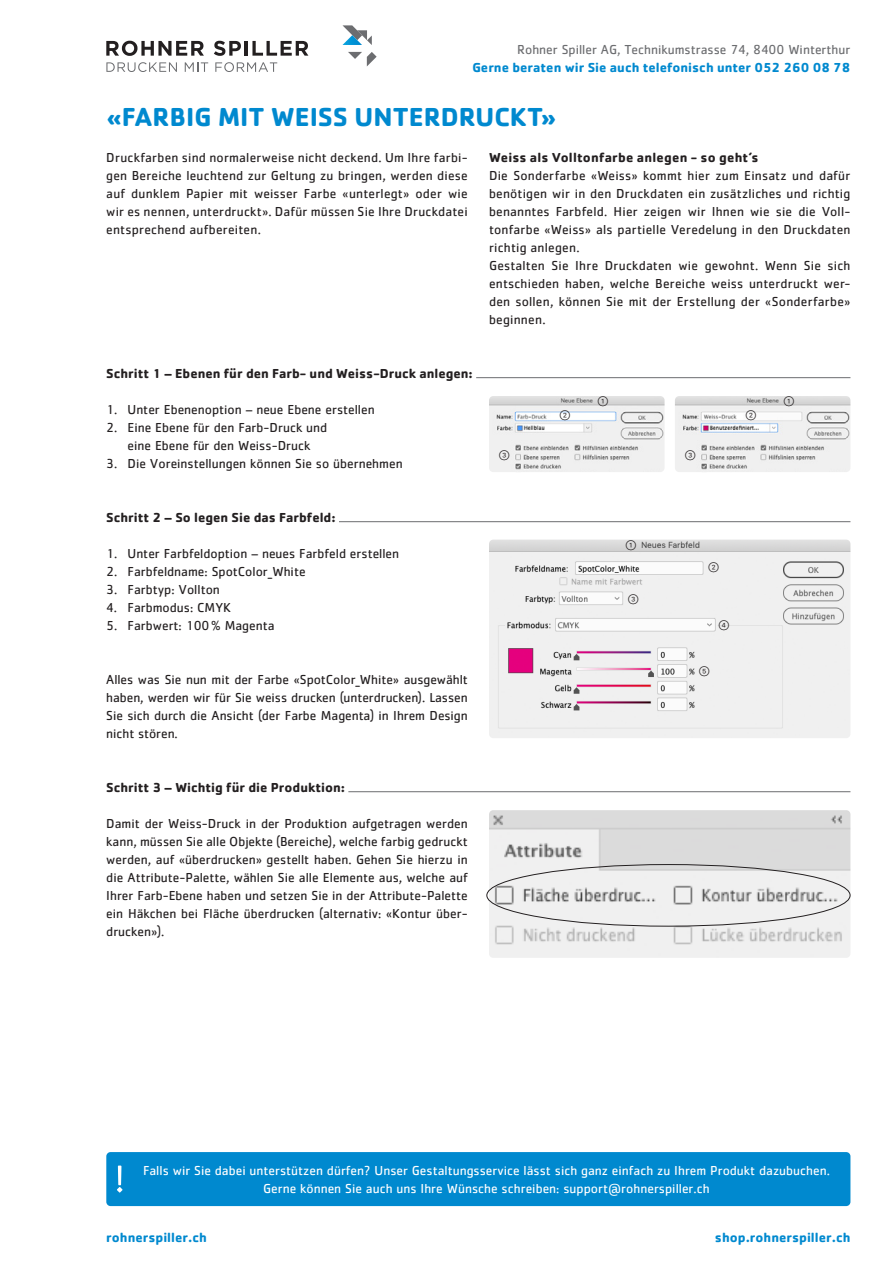
<style>
.page{position:relative;width:893px;height:1263px;background:#fff}
.page>*{position:absolute;margin:0;border:0;box-sizing:border-box;transform-origin:0 0}
.Seitentitel{font:700 27px "Cachet";color:#0089cf}
.Grundschrift{font:13.5px/18px "Cachet";color:#231f20;text-align:justify}
.Grundschrift-2{font:13.5px "Cachet";color:#fff}
.Grundschrift-3{font:700 13.5px "Cachet";color:#231f20}
.t1{font:700 13.5px "Cachet";color:#0089cf}
.t2{font:13.5px "Cachet";color:#6c6d70}
.Seitentitel-2{font:700 13.5px "Cachet";letter-spacing:.015em;color:#231f20}
.Grundschrift-4{font:300 13.5px "SF Pro Display";color:#231f20}
</style>
<div class="page">
<svg style="left:348px;top:52px;width:29px;height:14px"></svg>
<svg style="left:106px;top:41px;width:98px;height:15px"></svg>
<svg style="left:214px;top:41px;width:27px;height:15px"></svg>
<hr style="left:244px;top:41px;width:4px;height:15px;background:#231f20">
<svg style="left:252px;top:41px;width:56px;height:15px"></svg>
<svg style="left:106px;top:62px;width:71px;height:10px"></svg>
<svg style="left:185px;top:62px;width:23px;height:10px"></svg>
<svg style="left:215px;top:62px;width:62px;height:10px"></svg>
<svg style="left:342px;top:25px;width:30px;height:20px"></svg>
<div style="left:106px;top:1152px;width:744px;height:54px;background:#0089cf;border-radius:4px"></div>
<img style="left:489px;top:540px;width:361px;height:198px">
<img style="left:489px;top:810px;width:361px;height:148px">
<hr style="left:339px;top:521px;width:511px;height:1px;background:#6c6d70">
<hr style="left:476px;top:377px;width:374px;height:1px;background:#6c6d70">
<hr style="left:348px;top:791px;width:502px;height:1px;background:#6c6d70">
<svg style="left:117px;top:1165px;width:6px;height:27px"></svg>
<img style="left:489px;top:396px;width:176px;height:76px">
<img style="left:675px;top:396px;width:175px;height:76px">
<p class="t2" style="left:517px;top:42px;width:335px">Rohner Spiller AG, Technikumstrasse 74, 8400 Winterthur</p>
<p class="t1" style="left:472px;top:59px;width:380px">Gerne beraten wir Sie auch telefonisch unter 052 260 08 78</p>
<p class="Seitentitel" style="left:106px;top:99px;width:452px">«FARBIG MIT WEISS UNTERDRUCKT»</p>
<p class="Grundschrift" style="left:106px;top:148px;width:363px">Druckfarben sind normalerweise nicht deckend. Um Ihre farbi&shy;gen Bereiche leuchtend zur Geltung zu bringen, werden diese auf dunklem Papier mit weisser Farbe «unterlegt» oder wie wir es nennen, unterdruckt». Dafür müssen Sie Ihre Druckdatei entsprechend aufbereiten.</p>
<p class="Seitentitel-2" style="left:489px;top:149px;width:271px">Weiss als Volltonfarbe anlegen - so geht’s</p>
<p class="Grundschrift" style="left:489px;top:166px;width:363px">Die Sonderfarbe «Weiss» kommt hier zum Einsatz und dafür benötigen wir in den Druckdaten ein zusätzliches und richtig benanntes Farbfeld. Hier zeigen wir Ihnen wie sie die Voll&shy;tonfarbe «Weiss» als partielle Veredelung in den Druckdaten richtig anlegen.</p>
<p class="Grundschrift" style="left:489px;top:256px;width:363px">Gestalten Sie Ihre Druckdaten wie gewohnt. Wenn Sie sich entschieden haben, welche Bereiche weiss unterdruckt wer&shy;den sollen, können Sie mit der Erstellung der «Sonderfarbe» beginnen.</p>
<p class="Grundschrift-3" style="left:106px;top:365px;width:368px">Schritt 1 – Ebenen für den Farb- und Weiss-Druck anlegen:</p>
<p class="Grundschrift" style="left:106px;top:400px;width:270px">1. Unter Ebenenoption – neue Ebene erstellen</p>
<p class="Grundschrift" style="left:106px;top:418px;width:222px">2. Eine Ebene für den Farb-Druck und</p>
<p class="Grundschrift" style="left:128px;top:436px;width:184px">eine Ebene für den Weiss-Druck</p>
<p class="Grundschrift" style="left:106px;top:454px;width:298px">3. Die Voreinstellungen können Sie so übernehmen</p>
<p class="Grundschrift-3" style="left:106px;top:509px;width:231px">Schritt 2 – So legen Sie das Farbfeld:</p>
<p class="Grundschrift" style="left:106px;top:544px;width:294px">1. Unter Farbfeldoption – neues Farbfeld erstellen</p>
<p class="Grundschrift" style="left:106px;top:562px;width:201px">2. Farbfeldname: SpotColor_White</p>
<p class="Grundschrift" style="left:106px;top:580px;width:115px">3. Farbtyp: Vollton</p>
<p class="Grundschrift" style="left:106px;top:598px;width:126px">4. Farbmodus: CMYK</p>
<p class="Grundschrift" style="left:106px;top:616px;width:170px">5. Farbwert: 100% Magenta</p>
<p class="Grundschrift" style="left:106px;top:670px;width:363px">Alles was Sie nun mit der Farbe «SpotColor_White» ausgewählt haben, werden wir für Sie weiss drucken (unterdrucken). Lassen Sie sich durch die Ansicht (der Farbe Magenta) in Ihrem Design nicht stören.</p>
<p class="Grundschrift-3" style="left:106px;top:779px;width:240px">Schritt 3 – Wichtig für die Produktion:</p>
<p class="Grundschrift" style="left:106px;top:814px;width:363px">Damit der Weiss-Druck in der Produktion aufgetragen werden kann, müssen Sie alle Objekte (Bereiche), welche farbig gedruckt werden, auf «überdrucken» gestellt haben. Gehen Sie hierzu in die Attribute-Palette, wählen Sie alle Elemente aus, welche auf Ihrer Farb-Ebene haben und setzen Sie in der Attribute-Palette ein Häkchen bei Fläche überdrucken (alternativ: «Kontur über&shy;drucken»).</p>
<p class="Grundschrift-4" style="left:597px;top:391px;width:13px">➀</p>
<p class="Grundschrift-4" style="left:783px;top:391px;width:13px">➀</p>
<p class="Grundschrift-4" style="left:560px;top:406px;width:13px">➁</p>
<p class="Grundschrift-4" style="left:745px;top:406px;width:13px">➁</p>
<p class="Grundschrift-4" style="left:499px;top:445px;width:13px">➂</p>
<p class="Grundschrift-4" style="left:685px;top:445px;width:13px">➂</p>
<p class="Grundschrift-4" style="left:626px;top:536px;width:13px">➀</p>
<p class="Grundschrift-4" style="left:628px;top:590px;width:13px">➂</p>
<p class="Grundschrift-4" style="left:708px;top:558px;width:13px">➁</p>
<p class="Grundschrift-4" style="left:718px;top:616px;width:13px">➃</p>
<p class="Grundschrift-4" style="left:699px;top:661px;width:13px">➄</p>
<p class="Grundschrift-2" style="left:143px;top:1163px;width:688px">Falls wir Sie dabei unterstützen dürfen? Unser Gestaltungsservice lässt sich ganz einfach zu Ihrem Produkt dazubuchen.</p>
<p class="Grundschrift-2" style="left:263px;top:1181px;width:448px">Gerne können Sie auch uns Ihre Wünsche schreiben: support@rohnerspiller.ch</p>
<p class="t1" style="left:106px;top:1229px;width:102px">rohnerspiller.ch</p>
<p class="t1" style="left:715px;top:1229px;width:137px">shop.rohnerspiller.ch</p>
</div>
